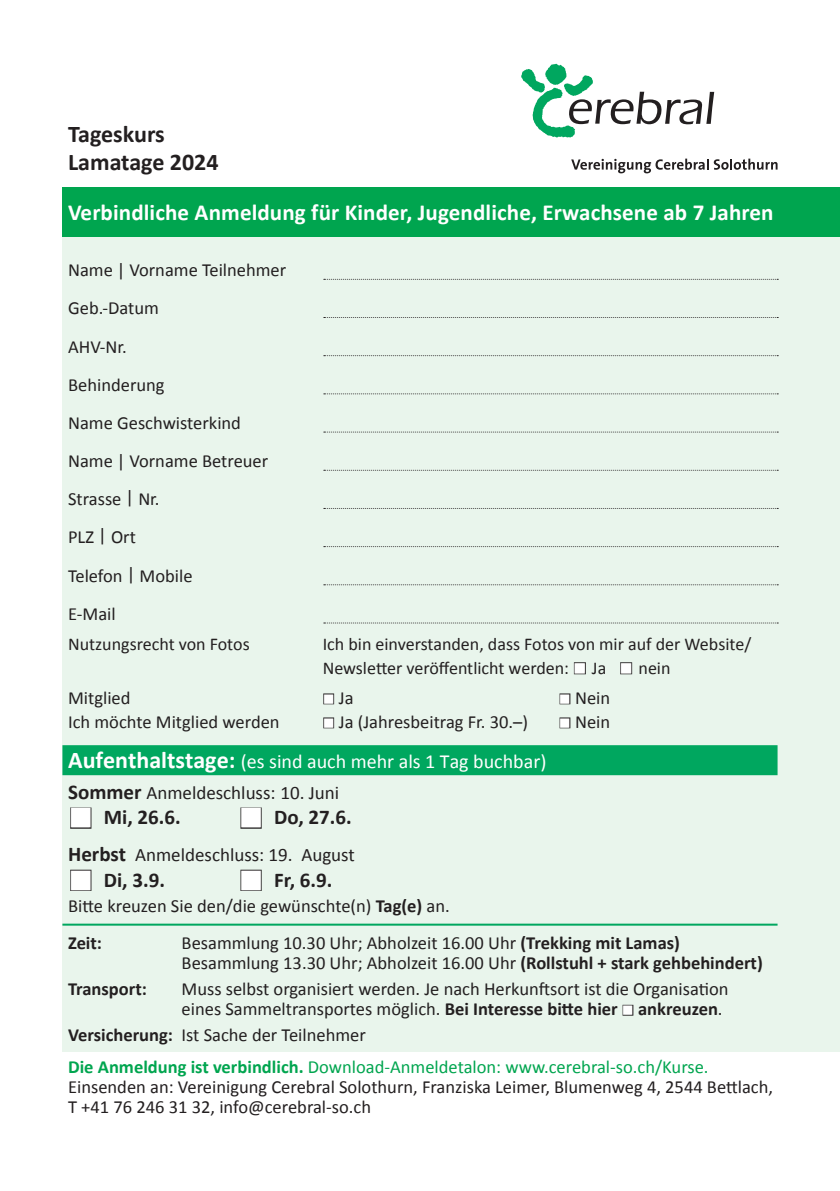
<style>
.page{position:relative;width:840px;height:1191px;background:#fff}
.page>*{position:absolute;margin:0;border:0;box-sizing:border-box;transform-origin:0 0}
.t1{font:700 24px/28px "Calibri";color:#231f20}
.t2{font:700 23px "Calibri";letter-spacing:.005em;color:#fff}
.t3{font:700 21px "Calibri";color:#231f20}
.t4{font:20px "Calibri";color:#fff}
.t5{font:19px "Calibri";color:#231f20}
.t6{font:18.4px/38.2px "Calibri";color:#231f20}
.t7{font:18.4px/32px "Calibri";color:#00a54f}
.t8{font:700 18.4px "Calibri";color:#231f20}
.t9{font:18px/24px "Calibri";color:#231f20}
.s1{font-weight:700;font-size:24px}
.s2{font-weight:700;font-size:21px}
.s3{font-weight:700}
.s4{font-weight:700;color:#231f20}
.s5{color:#231f20}
</style>
<div class="page">
<div style="left:62px;top:232px;width:777px;height:820px;background:#e9f5ec"></div>
<svg style="left:521px;top:64px;width:192px;height:74px"></svg>
<svg style="left:571px;top:159px;width:206px;height:14px"></svg>
<svg style="left:323px;top:279px;width:454px;height:1px"></svg>
<svg style="left:323px;top:317px;width:454px;height:1px"></svg>
<svg style="left:323px;top:355px;width:454px;height:1px"></svg>
<svg style="left:323px;top:393px;width:454px;height:1px"></svg>
<svg style="left:323px;top:432px;width:454px;height:1px"></svg>
<svg style="left:323px;top:470px;width:454px;height:1px"></svg>
<svg style="left:323px;top:508px;width:454px;height:1px"></svg>
<svg style="left:323px;top:546px;width:454px;height:1px"></svg>
<svg style="left:323px;top:584px;width:454px;height:1px"></svg>
<svg style="left:323px;top:622px;width:454px;height:1px"></svg>
<div style="left:62px;top:745px;width:715px;height:30px;background:#00a75f"></div>
<hr style="left:62px;top:923px;width:715px;height:2px;background:#00a75f">
<div style="left:62px;top:187px;width:777px;height:50px;background:#00a54f"></div>
<h1 class="t1" style="left:68px;top:120px;width:152px">Tageskurs<br>Lamatage 2024</h1>
<p class="t2" style="left:68px;top:198px;width:706px">Verbindliche Anmeldung für Kinder, Jugendliche, Erwachsene ab 7 Jahren</p>
<p class="t6" style="left:68px;top:251px;width:220px">Name | Vorname Teilnehmer<br>Geb.-Datum<br>AHV-Nr.<br>Behinderung<br>Name Geschwisterkind<br>Name | Vorname Betreuer<br>Strasse | Nr.<br>PLZ | Ort<br>Telefon | Mobile<br>E-Mail</p>
<p class="t9" style="left:68px;top:632px;width:183px">Nutzungsrecht von Fotos</p>
<p class="t9" style="left:322px;top:632px;width:430px">Ich bin einverstanden, dass Fotos von mir auf der Website/<br>Newsletter veröffentlicht werden: ■ Ja ■ nein</p>
<p class="t6" style="left:68px;top:678px;width:64px">Mitglied</p>
<p class="t6" style="left:322px;top:678px;width:32px">■ Ja</p>
<p class="t6" style="left:558px;top:678px;width:53px">■ Nein</p>
<p class="t6" style="left:68px;top:702px;width:213px">Ich möchte Mitglied werden</p>
<p class="t6" style="left:322px;top:702px;width:207px">■ Ja (Jahresbeitrag Fr. 30.–)</p>
<p class="t6" style="left:558px;top:702px;width:53px">■ Nein</p>
<p class="t4" style="left:68px;top:748px;width:479px"><span class="s1">Aufenthaltstage:</span> (es sind auch mehr als 1 Tag buchbar)</p>
<p class="t5" style="left:68px;top:781px;width:272px"><span class="s2">Sommer</span> Anmeldeschluss: 10. Juni</p>
<p class="t3" style="left:68px;top:804px;width:114px">■ Mi, 26.6.</p>
<p class="t3" style="left:238px;top:804px;width:115px">■ Do, 27.6.</p>
<p class="t5" style="left:68px;top:843px;width:288px"><span class="s2">Herbst</span> Anmeldeschluss: 19. August</p>
<p class="t3" style="left:68px;top:866px;width:98px">■ Di, 3.9.</p>
<p class="t3" style="left:238px;top:866px;width:95px">■ Fr, 6.9.</p>
<p class="t6" style="left:68px;top:887px;width:383px;line-height:37px">Bitte kreuzen Sie den/die gewünschte(n) <span class="s3">Tag(e)</span> an.<br><span class="s3">Zeit:</span></p>
<p class="t6" style="left:181px;top:933px;width:582px;line-height:20px">Besammlung 10.30 Uhr; Abholzeit 16.00 Uhr <span class="s3">(Trekking mit Lamas)<br></span>Besammlung 13.30 Uhr; Abholzeit 16.00 Uhr <span class="s3">(Rollstuhl + stark gehbehindert)</span></p>
<p class="t8" style="left:68px;top:977px;width:80px">Transport:</p>
<p class="t6" style="left:181px;top:979px;width:548px;line-height:20px">Muss selbst organisiert werden. Je nach Herkunftsort ist die Organisation eines Sammeltransportes möglich. <span class="s3">Bei Interesse bitte hier</span> ■ <span class="s3">ankreuzen</span>.</p>
<p class="t7" style="left:68px;top:1018px;width:641px"><span class="s4">Versicherung:</span> <span class="s5">Ist Sache der Teilnehmer<br></span><span class="s3">Die Anmeldung ist verbindlich.</span> Download-Anmeldetalon: www.cerebral-so.ch/Kurse.</p>
<p class="t6" style="left:68px;top:1076px;width:706px;line-height:20px">Einsenden an: Vereinigung Cerebral Solothurn, Franziska Leimer, Blumenweg 4, 2544 Bettlach,<br>T +41 76 246 31 32, info@cerebral-so.ch</p>
</div>
